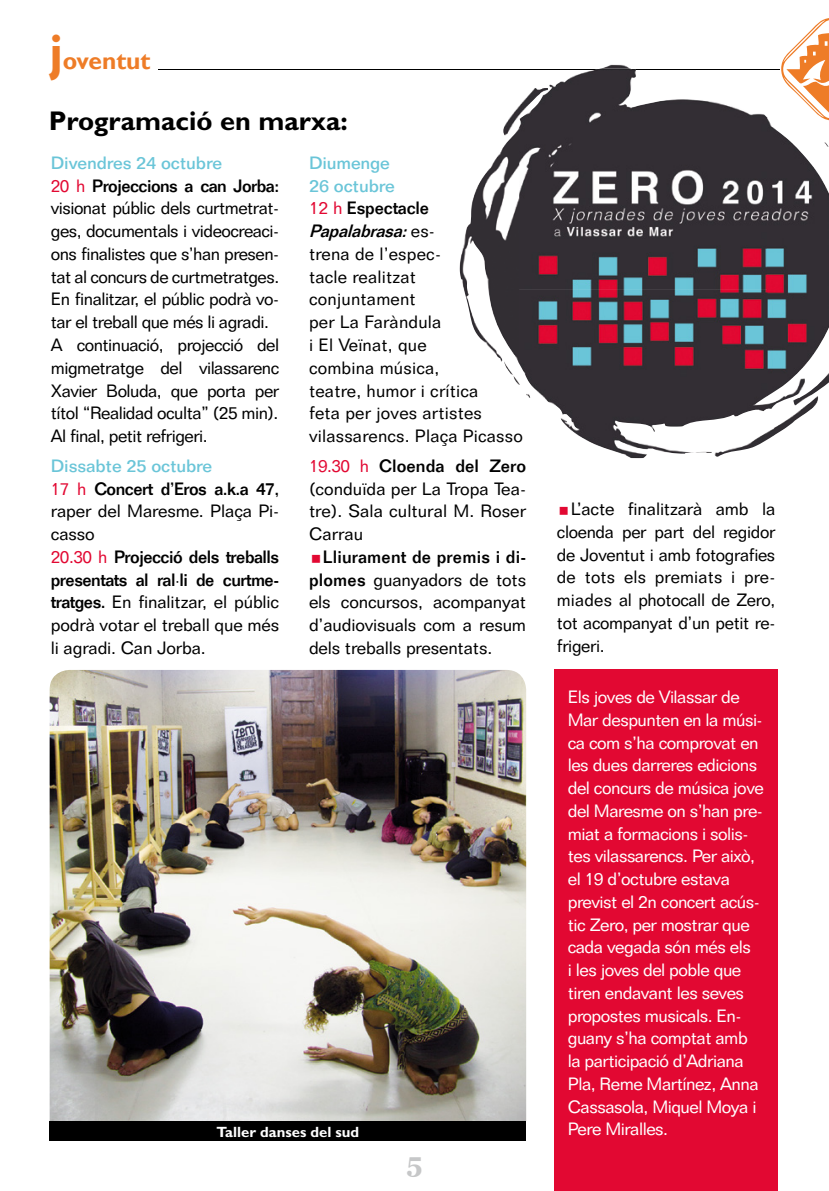
<style>
.page{position:relative;width:829px;height:1191px;background:#fff}
.page>*{position:absolute;margin:0;border:0;box-sizing:border-box;transform-origin:0 0}
.t1{font:700 27.12px "Gill Sans";color:#000}
.t2{font:700 26.95px "Georgia";color:#c6c7c8}
.t3{font:700 24.5px "Gill Sans";color:#ee7c27}
.t4{font:17.5px/22.8px "Folio BT";letter-spacing:-.02em;color:#000;text-align:justify}
.t5{font:17.5px/22.8px "Folio BT";letter-spacing:-.03em;color:#fff}
.t6{font:17.5px/22.8px "Folio BT";letter-spacing:.01em;color:#000}
.t7{font:500 17.5px/22.8px "Folio";letter-spacing:-.03em;color:#000}
.t8{font:500 17.5px/22.8px "Folio BT";letter-spacing:-.01em;color:#6ac5d8}
.t9{font:italic 500 17.5px/22.8px "Folio";color:#000}
.t10{font:500 17.5px "Folio";letter-spacing:.01em;color:#000}
.t11{font:500 17.5px "Folio";color:#000}
.t12{font:700 14.88px "Gill Sans";color:#fff}
.s1{font-size:49px}
.s2{font-family:"Folio BT";font-weight:400;color:#e20832}
.s3{font-family:"Folio";font-weight:500}
.s4{font-family:"Folio BT";font-weight:400;font-style:normal;color:#e20832}
.s5{font-style:normal}
.s6{font-family:"Folio BT";font-weight:400;font-style:normal}
</style>
<div class="page">
<svg style="left:781px;top:18px;width:47px;height:99px"></svg>
<hr style="left:158px;top:69px;width:621px;height:1px;background:#000">
<img style="left:50px;top:670px;width:476px;height:451px">
<img style="left:519px;top:64px;width:248px;height:394px">
<img style="left:766px;top:117px;width:62px;height:292px">
<img style="left:459px;top:136px;width:60px;height:226px">
<img style="left:596px;top:69px;width:40px;height:1px">
<img style="left:503px;top:88px;width:45px;height:48px">
<svg style="left:823px;top:141px;width:5px;height:6px"></svg>
<img style="left:504px;top:361px;width:26px;height:37px">
<img style="left:773px;top:372px;width:55px;height:63px">
<img style="left:714px;top:428px;width:60px;height:29px">
<div style="left:554px;top:669px;width:223px;height:522px;background:#e20832"></div>
<div style="left:50px;top:1121px;width:476px;height:20px;background:#000"></div>
<h3 class="t3" style="left:50px;top:46px;width:102px"><span class="s1">j</span>oventut</h3>
<h1 class="t1" style="left:49px;top:105px;width:300px">Programació en marxa:</h1>
<p class="t8" style="left:51px;top:151px;width:173px">Divendres 24 octubre</p>
<p class="t7" style="left:51px;top:174px;width:230px"><span class="s2">20 h</span> Projeccions a can Jorba:</p>
<p class="t4" style="left:51px;top:197px;width:230px;text-align:left">visionat públic dels curtmetrat&shy;ges, documentals i videocreaci&shy;ons finalistes que s’han presen&shy;tat al concurs de curtmetratges.<br>En finalitzar, el públic podrà vo&shy;tar el treball que més li agradi.<br>A continuació, projecció del migmetratge del vilassarenc<br>Xavier Boluda, que porta per títol “Realidad oculta” (25 min).<br>Al final, petit refrigeri.</p>
<p class="t8" style="left:51px;top:454px;width:163px">Dissabte 25 octubre</p>
<p class="t7" style="left:51px;top:477px;width:230px"><span class="s2">17 h</span> Concert d’Eros a.k.a 47,</p>
<p class="t4" style="left:51px;top:499px;width:230px">raper del Maresme. Plaça Pi&shy;casso</p>
<p class="t7" style="left:51px;top:545px;width:230px"><span class="s2">20.30 h</span> Projecció dels treballs presentats al ral·li de curtme-</p>
<p class="t4" style="left:51px;top:590px;width:230px"><span class="s3">tratges.</span> En finalitzar, el públic podrà votar el treball que més li agradi. Can Jorba.</p>
<p class="t8" style="left:309px;top:151px;width:87px">Diumenge<br>26 octubre</p>
<p class="t9" style="left:309px;top:197px;width:127px"><span class="s4">12 h</span> <span class="s5">Espectacle<br></span>Papalabrasa: <span class="s6">e s -</span></p>
<p class="t6" style="left:309px;top:242px;width:215px">trena de l’espec-<br>tacle realitzat conjuntament<br>per La Faràndula<br>i El Veïnat, que<br>combina música,<br>teatre, humor i crítica<br>feta per joves artistes vilassarencs. Plaça Picasso</p>
<p class="t11" style="left:309px;top:455px;width:219px"><span class="s2">19.30 h</span> Cloenda del Zero</p>
<p class="t4" style="left:309px;top:477px;width:219px">(conduïda per La Tropa Tea&shy;tre). Sala cultural M. Roser Carrau</p>
<p class="t10" style="left:323px;top:546px;width:205px">Lliurament de premis i di-</p>
<p class="t4" style="left:309px;top:568px;width:219px"><span class="s3">plomes</span> guanyadors de tots els concursos, acompanyat d’audiovisuals com a resum dels treballs presentats.</p>
<p class="t4" style="left:557px;top:497px;width:220px;text-indent:14px">L’acte finalitzarà amb la cloenda per part del regidor de Joventut i amb fotografies de tots els premiats i pre&shy;miades al photocall de Zero, tot acompanyat d’un petit re&shy;frigeri.</p>
<p class="t5" style="left:567px;top:685px;width:198px">Els joves de Vilassar de<br>Mar despunten en la músi&shy;ca com s’ha comprovat en les dues darreres edicions del concurs de música jove del Maresme on s’han pre&shy;miat a formacions i solis&shy;tes vilassarencs. Per això, el 19 d’octubre estava previst el 2n concert acús&shy;tic Zero, per mostrar que cada vegada són més els<br>i les joves del poble que tiren endavant les seves propostes musicals. En&shy;guany s’ha comptat amb la participació d’Adriana<br>Pla, Reme Martínez, Anna<br>Cassasola, Miquel Moya i</p>
<p class="t12" style="left:216px;top:1122px;width:144px">Taller danses del sud</p>
<p class="t5" style="left:567px;top:1117px;width:102px">Pere Miralles.</p>
<h2 class="t2" style="left:406px;top:1145px;width:18px">5</h2>
</div>
